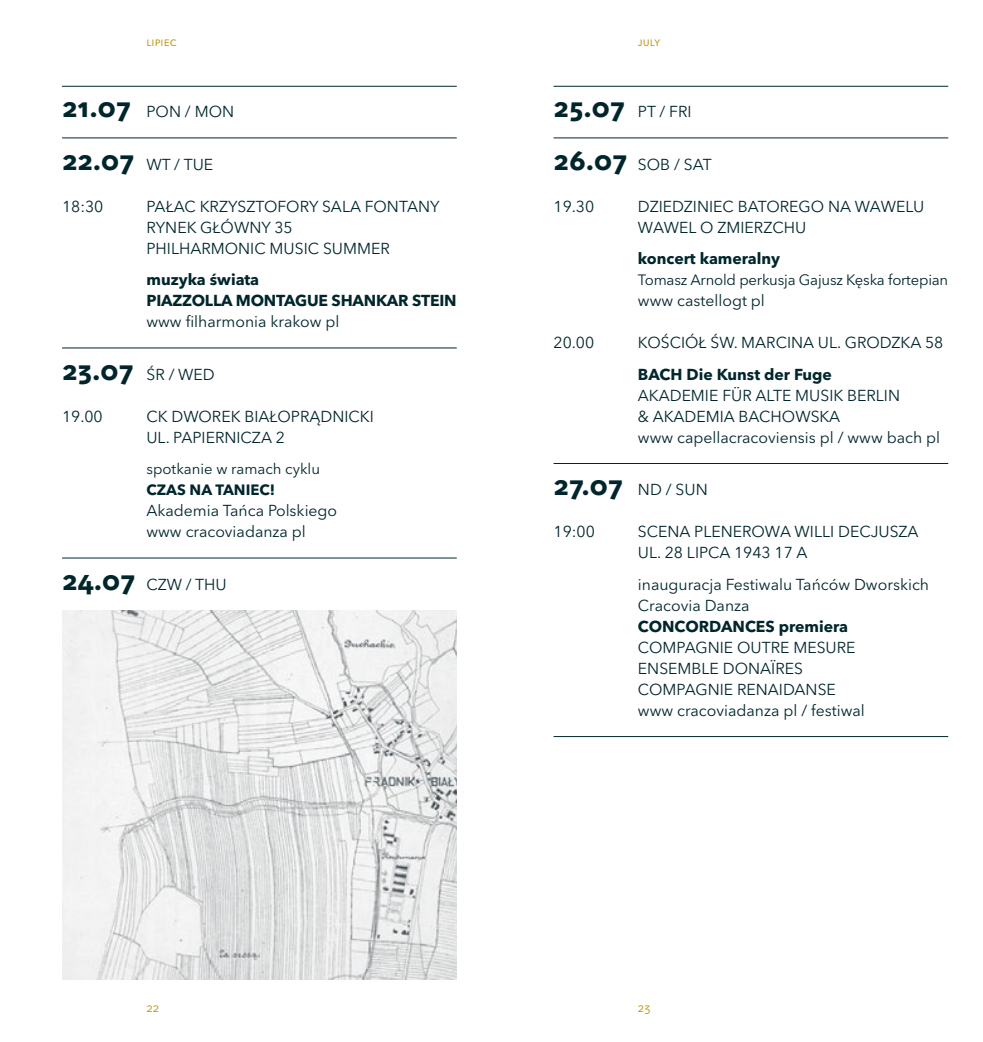
<style>
.page{position:relative;width:983px;height:1042px;background:#fff}
.page>*{position:absolute;margin:0;border:0;box-sizing:border-box;transform-origin:0 0}
.t1{font:700 25.72px "Avenir Next LT Pro";color:#00262c}
.t2{font:15.75px/21px "Avenir Next LT Pro";color:#00262c}
.t3{font:700 15.75px/21px "Avenir Next LT Pro";color:#00262c}
.t4{font:14.88px "Avenir Next LT Pro";letter-spacing:-.015em;color:#00262c}
.t5{font:700 14.88px "Avenir Next LT Pro";color:#00262c}
.t6{font:12.25px "Avenir Next LT Pro";color:#b99600}
.s1{font-weight:700;font-size:25.72px}
.s2{font-weight:400;font-size:15.75px}
</style>
<div class="page">
<hr style="left:62px;top:137px;width:394px;height:1px;background:#00262c">
<hr style="left:62px;top:347px;width:394px;height:1px;background:#00262c">
<hr style="left:62px;top:557px;width:394px;height:1px;background:#00262c">
<hr style="left:62px;top:610px;width:394px;height:1px;background:#00262c">
<hr style="left:62px;top:86px;width:394px;height:1px;background:#00262c">
<hr style="left:553px;top:137px;width:394px;height:1px;background:#00262c">
<hr style="left:553px;top:463px;width:394px;height:1px;background:#00262c">
<hr style="left:553px;top:736px;width:394px;height:1px;background:#00262c">
<hr style="left:553px;top:86px;width:394px;height:1px;background:#00262c">
<img style="left:62px;top:611px;width:394px;height:369px">
<p class="t6" style="left:146px;top:35px;width:32px">lipiec</p>
<p class="t6" style="left:637px;top:35px;width:24px">july</p>
<p class="t2" style="left:62px;top:101px;width:146px"><span class="s1">21.07</span> PON / MON</p>
<p class="t2" style="left:62px;top:154px;width:133px"><span class="s1">22.07</span> WT / TUE</p>
<p class="t2" style="left:62px;top:196px;width:43px">18:30</p>
<p class="t2" style="left:146px;top:196px;width:20px">PAŁAC</p>
<p class="t2" style="left:200px;top:196px;width:11px">KRZYSZTOFORY</p>
<p class="t2" style="left:322px;top:196px;width:11px">SALA</p>
<p class="t2" style="left:364px;top:196px;width:12px">FONTANY</p>
<p class="t2" style="left:62px;top:217px;width:18px">RYNEK</p>
<p class="t2" style="left:200px;top:217px;width:13px">GŁÓWNY</p>
<p class="t2" style="left:274px;top:217px;width:20px">35</p>
<p class="t2" style="left:146px;top:238px;width:20px">PHILHARMONIC</p>
<p class="t2" style="left:269px;top:238px;width:11px">MUSIC</p>
<p class="t2" style="left:323px;top:238px;width:12px">SUMMER</p>
<p class="t3" style="left:146px;top:269px;width:114px">muzyka świata<br>Piazzoll</p>
<p class="t3" style="left:221px;top:290px;width:237px">a Mo ntague Shankar Stein</p>
<p class="t2" style="left:146px;top:311px;width:194px">www filharmonia krakow pl</p>
<p class="t2" style="left:62px;top:364px;width:129px"><span class="s1">23.07</span> ŚR / WED</p>
<p class="t2" style="left:62px;top:406px;width:58px">19.00 CK</p>
<p class="t2" style="left:171px;top:406px;width:13px">DWOREK</p>
<p class="t2" style="left:244px;top:406px;width:10px">BIAŁO</p>
<p class="t2" style="left:291px;top:406px;width:19px">PRĄDNICKI</p>
<p class="t2" style="left:62px;top:427px;width:22px">UL</p>
<p class="t2" style="left:166px;top:427px;width:46px">. PAPIERNICZA</p>
<p class="t2" style="left:275px;top:427px;width:11px">2</p>
<p class="t4" style="left:146px;top:460px;width:175px">spotkanie w ramach cyklu</p>
<p class="t5" style="left:146px;top:481px;width:87px">CZAS NA TANIEC</p>
<p class="t5" style="left:270px;top:481px;width:7px">!</p>
<p class="t2" style="left:146px;top:500px;width:192px">Akademia Tańca Polskiego www cracoviadanza pl</p>
<h1 class="t1" style="left:62px;top:565px;width:97px">24.07 <span class="s2">CZW</span></h1>
<p class="t2" style="left:186px;top:574px;width:21px">/ THU</p>
<p class="t2" style="left:553px;top:101px;width:124px"><span class="s1">25.07</span> PT / FRI</p>
<p class="t2" style="left:553px;top:154px;width:160px"><span class="s1">26.07</span> sob / sat</p>
<p class="t2" style="left:553px;top:196px;width:56px">19.30 DZIEDZINIEC</p>
<p class="t2" style="left:737px;top:196px;width:12px">BATOREGO</p>
<p class="t2" style="left:828px;top:196px;width:39px">NA WAWELU</p>
<p class="t2" style="left:637px;top:217px;width:170px">Wawel o zmierzchu</p>
<p class="t3" style="left:637px;top:248px;width:144px">koncert kameralny</p>
<p class="t4" style="left:637px;top:271px;width:312px">Tomasz Arnold perkusja Gajusz Kęska fortepian</p>
<p class="t2" style="left:637px;top:290px;width:128px">www castellogt pl</p>
<p class="t2" style="left:553px;top:332px;width:57px">20.00 KOŚCIÓŁ</p>
<p class="t2" style="left:710px;top:332px;width:42px">ŚW. MARCINA</p>
<p class="t2" style="left:817px;top:332px;width:39px">UL . GRODZKA</p>
<p class="t2" style="left:924px;top:332px;width:20px">58</p>
<p class="t3" style="left:637px;top:364px;width:23px">BACH</p>
<p class="t3" style="left:686px;top:364px;width:147px">Die Kunst der Fuge</p>
<p class="t2" style="left:637px;top:385px;width:11px">AKADEMIE</p>
<p class="t2" style="left:722px;top:385px;width:43px">FÜR ALTE</p>
<p class="t2" style="left:795px;top:385px;width:11px">MUSIK</p>
<p class="t2" style="left:846px;top:385px;width:10px">BERLIN</p>
<p class="t2" style="left:637px;top:406px;width:26px">&amp; AKADEMIA</p>
<p class="t2" style="left:637px;top:406px;width:304px;text-indent:100px">BACHOWSKA<br>www capellacracoviensis pl / www bach pl</p>
<p class="t2" style="left:553px;top:479px;width:133px"><span class="s1">27.07</span> ND / SUN</p>
<p class="t2" style="left:553px;top:521px;width:58px">19:00 SCENA</p>
<p class="t2" style="left:694px;top:521px;width:21px">PLENEROWA</p>
<p class="t2" style="left:794px;top:521px;width:9px">WILLI</p>
<p class="t2" style="left:837px;top:521px;width:11px">DECJUSZA</p>
<p class="t2" style="left:637px;top:537px;width:292px;line-height:31.5px">ul. 28 Lipca 1943 17 a<br>inauguracja Festiwalu Tańców Dworskich</p>
<p class="t2" style="left:637px;top:595px;width:113px">Cracovia Danza</p>
<p class="t3" style="left:637px;top:616px;width:95px">CONCORDANCES</p>
<p class="t3" style="left:778px;top:616px;width:71px">premiera</p>
<p class="t2" style="left:637px;top:637px;width:14px">COM</p>
<p class="t2" style="left:676px;top:637px;width:19px">PAGNIE</p>
<p class="t2" style="left:737px;top:637px;width:12px">OUTRE</p>
<p class="t2" style="left:793px;top:637px;width:11px">MESURE</p>
<p class="t2" style="left:637px;top:658px;width:11px">ENSEMBLE</p>
<p class="t2" style="left:722px;top:658px;width:82px">Donaïres</p>
<p class="t2" style="left:637px;top:679px;width:14px">COM</p>
<p class="t2" style="left:676px;top:679px;width:19px">PAGNIE</p>
<p class="t2" style="left:637px;top:679px;width:228px;text-indent:99px">RENAIDANSE<br>www cracoviadanza pl / festiwal</p>
<p class="t6" style="left:146px;top:1000px;width:14px">22</p>
<p class="t6" style="left:637px;top:1000px;width:14px">23</p>
</div>
